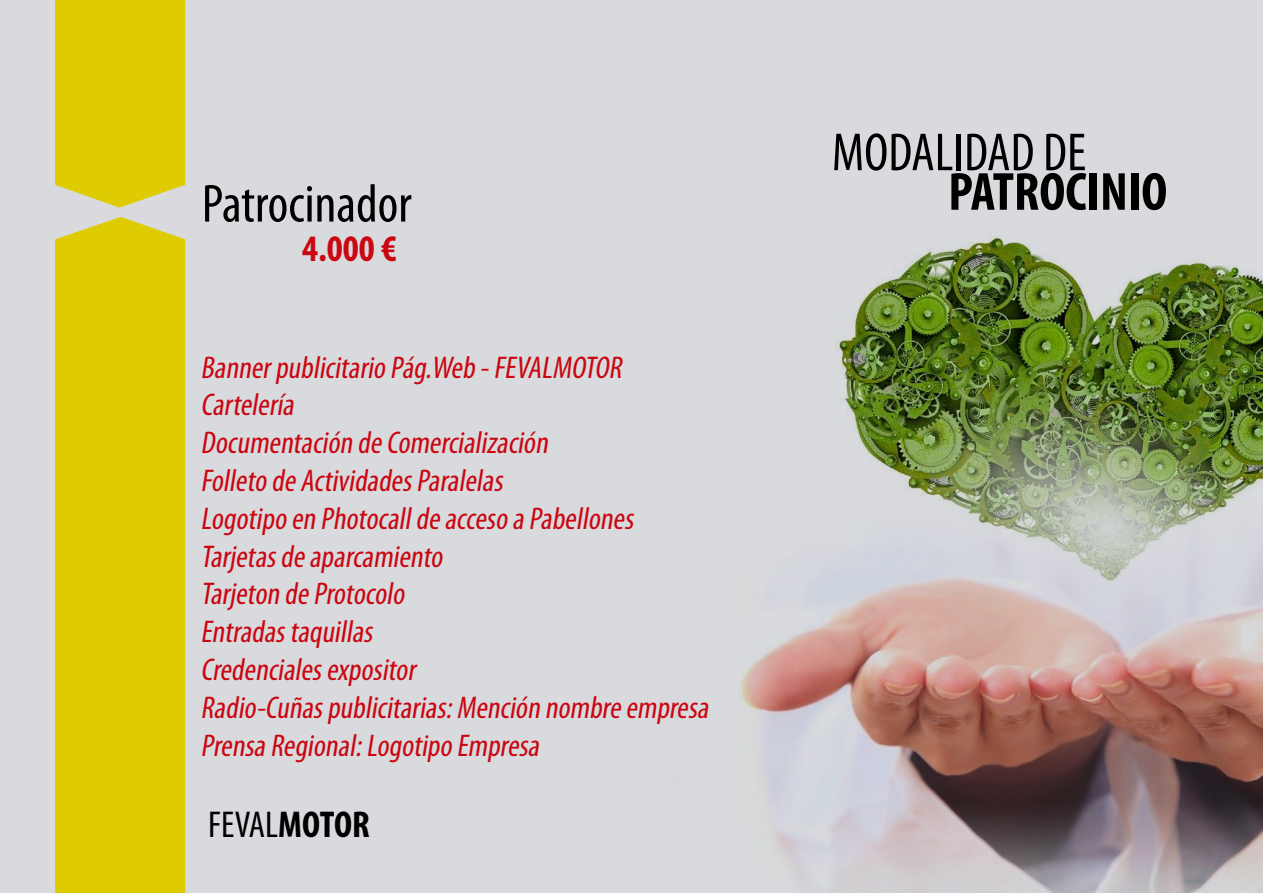
<style>
.page{position:relative;width:1263px;height:893px;background:#d8dade}
.page>*{position:absolute;margin:0;border:0;box-sizing:border-box;transform-origin:0 0}
.t1{font:condensed 54px "Myriad Pro";color:#000}
.t2{font:700 condensed 54px "Myriad Pro";color:#000}
.t3{font:condensed 37.5px "Myriad Pro";color:#000}
.t4{font:700 condensed 37.5px "Myriad Pro";color:#cb0610}
.t5{font:italic condensed 31.5px/37.8px "Myriad Pro";color:#cb0610}
.s1{font-weight:700}
</style>
<div class="page">
<img style="left:739px;top:236px;width:524px;height:657px">
<svg style="left:55px;top:0;width:130px;height:208px;background:#ddcc0c"></svg>
<div style="left:55px;top:217px;width:130px;height:676px;background:#decc00"></div>
<h1 class="t1" style="left:202px;top:171px;width:211px">Patrocinador</h1>
<p class="t4" style="left:302px;top:225px;width:96px">4.000 €</p>
<p class="t5" style="left:201px;top:348px;width:515px">Bannerpublicitario Pág.Web -FEVALMOTOR<br>Cartelería<br>Documentación de Comercialización<br>Folleto de ActividadesParalelas<br>Logotipo en Photocallde acceso a Pabellones<br>Tarjetasde aparcamiento<br>Tarjeton de Protocolo<br>Entradastaquillas<br>Credencialesexpositor<br>Radio-Cuñaspublicitarias:Mención nombre empresa<br>Prensa Regional:Logotipo Empresa</p>
<p class="t3" style="left:208px;top:802px;width:163px">FEVAL<span class="s1">MOTOR</span></p>
<h1 class="t1" style="left:832px;top:120px;width:256px">MODALIDAD DE</h1>
<h1 class="t2" style="left:948px;top:158px;width:220px">PATROCINIO</h1>
</div>
